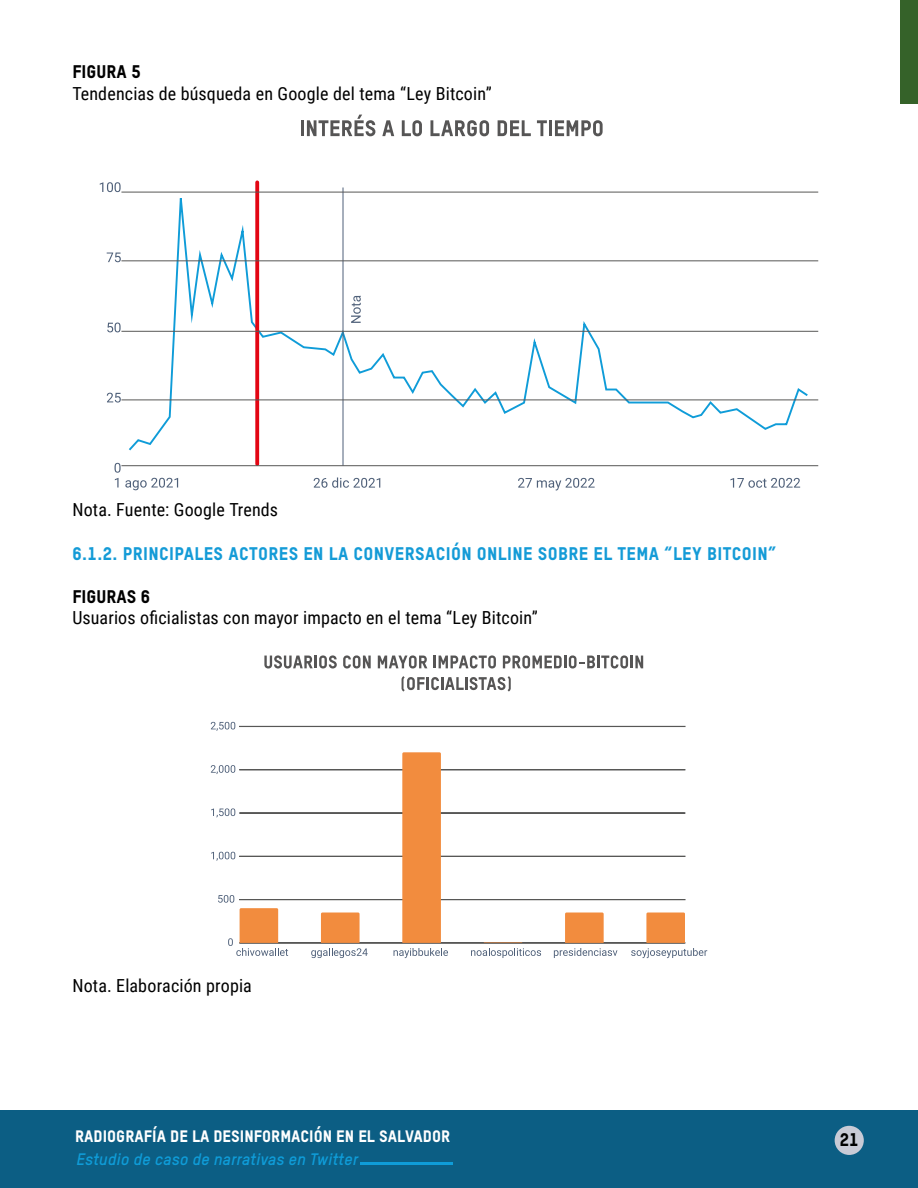
<style>
.page{position:relative;width:918px;height:1188px;background:#fff}
.page>*{position:absolute;margin:0;border:0;box-sizing:border-box;transform-origin:0 0}
.t1{font:18px "Roboto Condensed";letter-spacing:.01em;color:#000}
.t2{font:18px "Oxfam TSTARPRO Headline";letter-spacing:.02em;color:#149bd7}
.t3{font:18px "Oxfam TSTARPRO Headline";color:#000}
.t4{font:16.35px "Oxfam TSTARPRO Headline";color:#fff}
.t5{font:italic 700 16.35px "Oxfam TSTARPRO";color:#0f9cd8}
</style>
<div class="page">
<div style="left:0;top:1110px;width:918px;height:78px;background:#0c5e84"></div>
<div style="left:835px;top:1126px;width:29px;height:29px;background:#c9cbd6;border-radius:50%"></div>
<hr style="left:361px;top:1162px;width:92px;height:3px;background:#0f9cd8">
<div style="left:900px;top:0;width:18px;height:104px;background:#356229"></div>
<svg style="left:264px;top:655px;width:73px;height:14px"></svg>
<svg style="left:343px;top:655px;width:28px;height:14px"></svg>
<svg style="left:378px;top:655px;width:49px;height:14px"></svg>
<svg style="left:434px;top:655px;width:62px;height:14px"></svg>
<svg style="left:503px;top:655px;width:140px;height:14px"></svg>
<svg style="left:402px;top:676px;width:109px;height:16px"></svg>
<div style="left:240px;top:726px;width:445px;height:1px;border:1px solid #575756"></div>
<div style="left:240px;top:813px;width:445px;height:1px;border:1px solid #575756"></div>
<div style="left:240px;top:856px;width:445px;height:1px;border:1px solid #575756"></div>
<div style="left:240px;top:899px;width:445px;height:1px;border:1px solid #575756"></div>
<div style="left:240px;top:943px;width:445px;height:1px;border:1px solid #575756"></div>
<svg style="left:211px;top:722px;width:24px;height:9px"></svg>
<svg style="left:211px;top:765px;width:24px;height:9px"></svg>
<svg style="left:211px;top:808px;width:24px;height:9px"></svg>
<svg style="left:211px;top:852px;width:24px;height:9px"></svg>
<svg style="left:218px;top:895px;width:70px;height:61px"></svg>
<svg style="left:311px;top:913px;width:57px;height:45px"></svg>
<svg style="left:394px;top:752px;width:54px;height:206px"></svg>
<svg style="left:471px;top:942px;width:70px;height:16px"></svg>
<svg style="left:554px;top:913px;width:63px;height:45px"></svg>
<svg style="left:631px;top:913px;width:76px;height:45px"></svg>
<svg style="left:730px;top:478px;width:70px;height:10px"></svg>
<svg style="left:518px;top:478px;width:77px;height:12px"></svg>
<svg style="left:314px;top:477px;width:66px;height:11px"></svg>
<svg style="left:100px;top:182px;width:21px;height:10px"></svg>
<svg style="left:107px;top:253px;width:14px;height:9px"></svg>
<svg style="left:107px;top:323px;width:14px;height:9px"></svg>
<svg style="left:107px;top:393px;width:14px;height:10px"></svg>
<svg style="left:115px;top:463px;width:63px;height:27px"></svg>
<svg style="left:127px;top:180px;width:683px;height:272px"></svg>
<hr style="left:343px;top:187px;width:1px;height:279px;background:#4f6079">
<svg style="left:255px;top:182px;width:4px;height:282px"></svg>
<svg style="left:351px;top:296px;width:10px;height:27px"></svg>
<hr style="left:121px;top:192px;width:697px;height:1px;background:#575756">
<hr style="left:121px;top:261px;width:697px;height:1px;background:#575756">
<hr style="left:121px;top:331px;width:697px;height:1px;background:#575756">
<hr style="left:121px;top:400px;width:697px;height:1px;background:#575756">
<hr style="left:121px;top:465px;width:697px;height:1px;background:#575756">
<hr style="left:301px;top:120px;width:3px;height:16px;background:#565555">
<svg style="left:307px;top:115px;width:68px;height:21px"></svg>
<svg style="left:382px;top:120px;width:12px;height:16px"></svg>
<svg style="left:402px;top:120px;width:20px;height:16px"></svg>
<svg style="left:430px;top:120px;width:59px;height:16px"></svg>
<svg style="left:498px;top:120px;width:33px;height:16px"></svg>
<svg style="left:537px;top:120px;width:10px;height:16px"></svg>
<hr style="left:549px;top:120px;width:3px;height:16px;background:#565555">
<svg style="left:555px;top:120px;width:48px;height:16px"></svg>
<p class="t3" style="left:72px;top:61px;width:70px">FIGURA 5</p>
<p class="t1" style="left:72px;top:81px;width:421px">Tendencias de búsqueda en Google del tema “Ley Bitcoin”</p>
<p class="t1" style="left:72px;top:497px;width:207px">Nota. Fuente: Google Trends</p>
<p class="t2" style="left:72px;top:542px;width:706px">6.1.2. PRINCIPALES ACTORES EN LA CONVERSACIÓN ONLINE SOBRE EL TEMA “LEY BITCOIN”</p>
<p class="t3" style="left:72px;top:585px;width:80px">FIGURAS 6</p>
<p class="t1" style="left:72px;top:605px;width:467px">Usuarios oficialistas con mayor impacto en el tema “Ley Bitcoin”</p>
<p class="t1" style="left:72px;top:973px;width:181px">Nota. Elaboración propia</p>
<p class="t4" style="left:75px;top:1126px;width:377px">RADIOGRAFÍA DE LA DESINFORMACIÓN EN EL SALVADOR</p>
<p class="t5" style="left:77px;top:1150px;width:283px">Estudio de caso de narrativas en Twitter</p>
<p class="t3" style="left:840px;top:1129px;width:20px">21</p>
</div>
